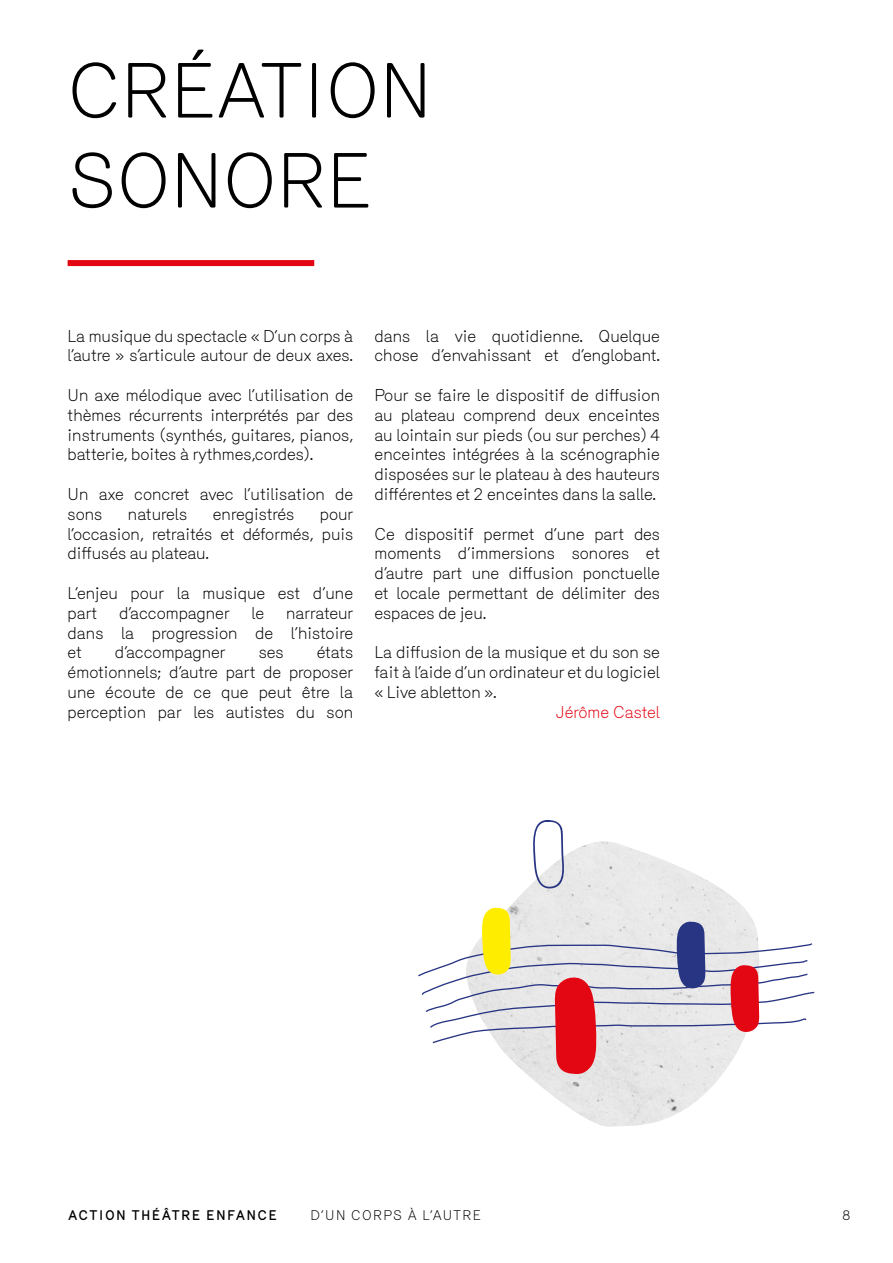
<style>
.page{position:relative;width:893px;height:1263px;background:#fff}
.page>*{position:absolute;margin:0;border:0;box-sizing:border-box;transform-origin:0 0}
.t1{font:300 75px/90px "Mercury";color:#000}
.t2{font:300 16.5px/19.8px "Mercury";color:#000;text-align:justify}
.t3{font:300 16.5px "Mercury";color:#e30613}
.t4{font:500 13.5px "Mercury";letter-spacing:.1em;color:#000}
.t5{font:300 13.5px "Mercury";letter-spacing:.1em;color:#000}
</style>
<div class="page">
<img style="left:510px;top:841px;width:233px;height:286px">
<div style="left:68px;top:260px;width:246px;height:6px;background:#e30613"></div>
<svg style="left:530px;top:820px;width:38px;height:70px"></svg>
<svg style="left:418px;top:907px;width:397px;height:168px"></svg>
<h1 class="t1" style="left:68px;top:46px;width:366px">CRÉATION<br>SONORE</h1>
<p class="t2" style="left:68px;top:326px;width:287px">La musique du spectacle « D’un corps à l’autre » s’articule autour de deux axes.</p>
<p class="t2" style="left:68px;top:385px;width:287px">Un axe mélodique avec l’utilisation de thèmes récurrents interprétés par des instruments (synthés, guitares, pianos, batterie, boites à rythmes,cordes).</p>
<p class="t2" style="left:68px;top:484px;width:287px">Un axe concret avec l’utilisation de sons</p>
<p class="t2" style="left:128px;top:504px;width:61px">naturels</p>
<p class="t2" style="left:213px;top:504px;width:83px">enregistrés</p>
<p class="t2" style="left:68px;top:504px;width:287px;text-indent:252px">pour l’occasion, retraités et déformés, puis diffusés au plateau.</p>
<p class="t2" style="left:68px;top:583px;width:287px">L’enjeu pour la musique est d’une part</p>
<p class="t2" style="left:119px;top:603px;width:112px">d’accompagner</p>
<p class="t2" style="left:251px;top:603px;width:14px">le</p>
<p class="t2" style="left:68px;top:603px;width:287px;text-indent:218px">narrateur dans la progression de l’histoire et</p>
<p class="t2" style="left:115px;top:643px;width:112px">d’accompagner</p>
<p class="t2" style="left:259px;top:643px;width:26px">ses</p>
<p class="t2" style="left:68px;top:643px;width:287px;text-indent:249px">états émotionnels; d’autre part de proposer une écoute de ce que peut être la perception par les autistes du son</p>
<p class="t2" style="left:374px;top:326px;width:287px">dans la vie quotidienne. Quelque chose d’envahissant et d’englobant.</p>
<p class="t2" style="left:374px;top:385px;width:287px">Pour se faire le dispositif de diffusion au plateau comprend deux enceintes au lointain sur pieds (ou sur perches) 4 enceintes intégrées à la scénographie disposées sur le plateau à des hauteurs différentes et 2 enceintes dans la salle.</p>
<p class="t2" style="left:374px;top:524px;width:287px">Ce dispositif permet d’une part des moments d’immersions sonores et d’autre part une diffusion ponctuelle et locale permettant de délimiter des espaces de jeu.</p>
<p class="t2" style="left:374px;top:643px;width:287px">La diffusion de la musique et du son se fait à l’aide d’un ordinateur et du logiciel « Live abletton ».</p>
<p class="t3" style="left:556px;top:702px;width:105px">Jérôme Castel</p>
<p class="t4" style="left:68px;top:1207px;width:210px">ACTION THÉÂTRE ENFANCE</p>
<p class="t5" style="left:310px;top:1208px;width:172px">D’UN CORPS À L’AUTRE</p>
<p class="t5" style="left:843px;top:1208px;width:9px">8</p>
</div>
